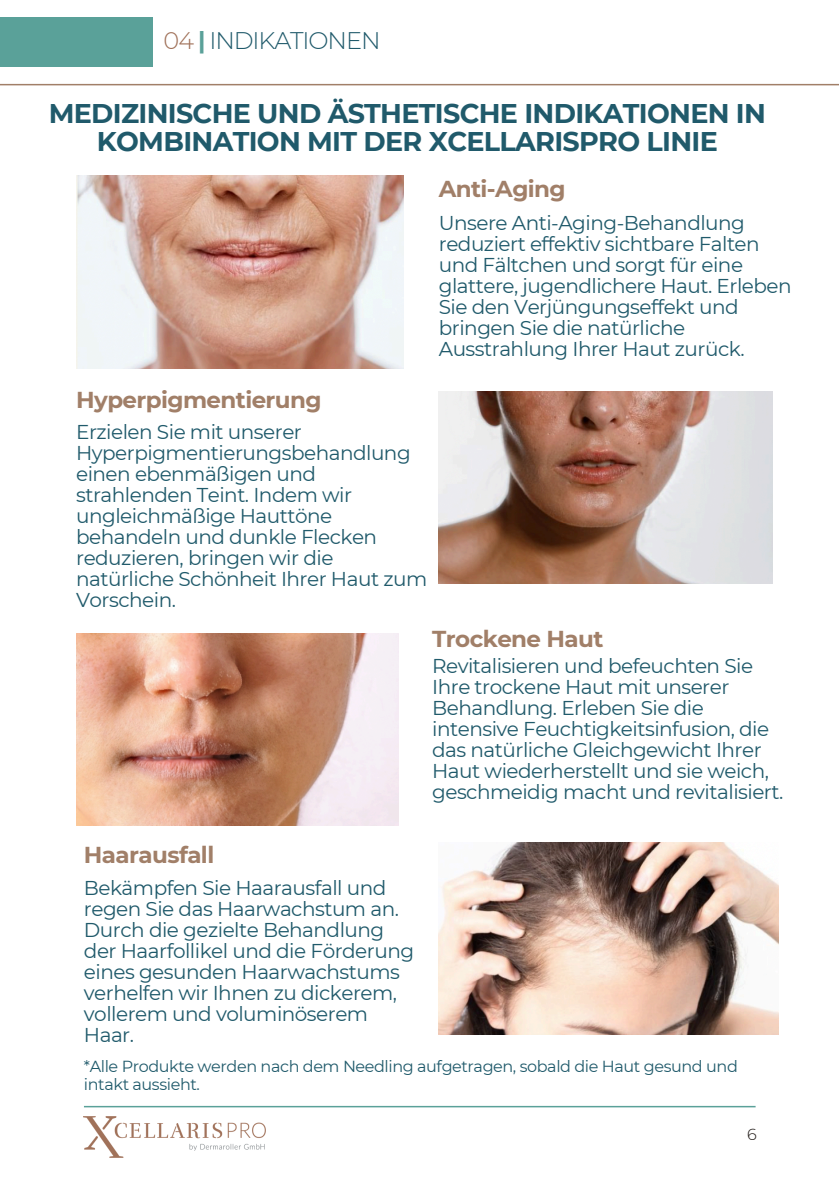
<style>
.page{position:relative;width:839px;height:1191px;background:#fff}
.page>*{position:absolute;margin:0;border:0;box-sizing:border-box;transform-origin:0 0}
.t1{font:700 27px/28.4px "Montserrat";letter-spacing:-.025em;color:#205a6b;text-align:center}
.t2{font:300 24px "Montserrat";letter-spacing:-.045em;color:#205a6b}
.t3{font:700 23px "Montserrat";letter-spacing:-.025em;color:#a17f68}
.t4{font:20px/21px "Montserrat";letter-spacing:-.025em;color:#205a6b}
.t5{font:16px/17.4px "Montserrat";letter-spacing:-.025em;color:#205a6b}
.t6{font:300 16px "Montserrat";color:#1e1815}
.s1{color:#a07159}
.s2{font-weight:700;color:#5aa199}
</style>
<div class="page">
<hr style="left:0;top:84px;width:838px;height:1px;background:#a17f68">
<div style="left:0;top:17px;width:152px;height:50px;background:#5aa199"></div>
<img style="left:76px;top:175px;width:327px;height:193px">
<img style="left:439px;top:391px;width:333px;height:192px">
<img style="left:76px;top:634px;width:323px;height:192px">
<img style="left:439px;top:843px;width:340px;height:192px">
<hr style="left:84px;top:1106px;width:671px;height:1px;background:#5aa199">
<img style="left:84px;top:1117px;width:181px;height:40px">
<h4 class="t2" style="left:164px;top:26px;width:218px"><span class="s1">04</span> <span class="s2">|</span> INDIKATIONEN</h4>
<p class="t1" style="left:49px;top:99px;width:718px">MEDIZINISCHE UND ÄSTHETISCHE INDIKATIONEN IN<br>KOMBINATION MIT DER XCELLARISPRO LINIE</p>
<p class="t3" style="left:76px;top:386px;width:247px">Hyperpigmentierung</p>
<h3 class="t4" style="left:76px;top:421px;width:352px">Erzielen Sie mit unserer<br>Hyperpigmentierungsbehandlung einen ebenmäßigen und strahlenden Teint. Indem wir ungleichmäßige Hauttöne behandeln und dunkle Flecken reduzieren, bringen wir die natürliche Schönheit Ihrer Haut zum<br>Vorschein.</h3>
<h3 class="t3" style="left:439px;top:174px;width:128px">Anti-Aging</h3>
<h4 class="t4" style="left:439px;top:212px;width:354px">Unsere Anti-Aging-Behandlung reduziert effektiv sichtbare Falten und Fältchen und sorgt für eine glattere, jugendlichere Haut. Erleben Sie den Verjüngungseffekt und bringen Sie die natürliche Ausstrahlung Ihrer Haut zurück.</h4>
<h4 class="t3" style="left:84px;top:841px;width:132px">Haarausfall</h4>
<h3 class="t4" style="left:84px;top:877px;width:331px">Bekämpfen Sie Haarausfall und regen Sie das Haarwachstum an.<br>Durch die gezielte Behandlung der Haarfollikel und die Förderung eines gesunden Haarwachstums verhelfen wir Ihnen zu dickerem, vollerem und voluminöserem<br>Haar.</h3>
<h4 class="t3" style="left:432px;top:625px;width:173px">Trockene Haut</h4>
<p class="t4" style="left:432px;top:656px;width:352px">Revitalisieren und befeuchten Sie Ihre trockene Haut mit unserer Behandlung. Erleben Sie die intensive Feuchtigkeitsinfusion, die das natürliche Gleichgewicht Ihrer Haut wiederherstellt und sie weich, geschmeidig macht und revitalisiert.</p>
<p class="t5" style="left:84px;top:1058px;width:655px">*Alle Produkte werden nach dem Needling aufgetragen, sobald die Haut gesund und intakt aussieht.</p>
<p class="t6" style="left:747px;top:1125px;width:11px">6</p>
</div>
